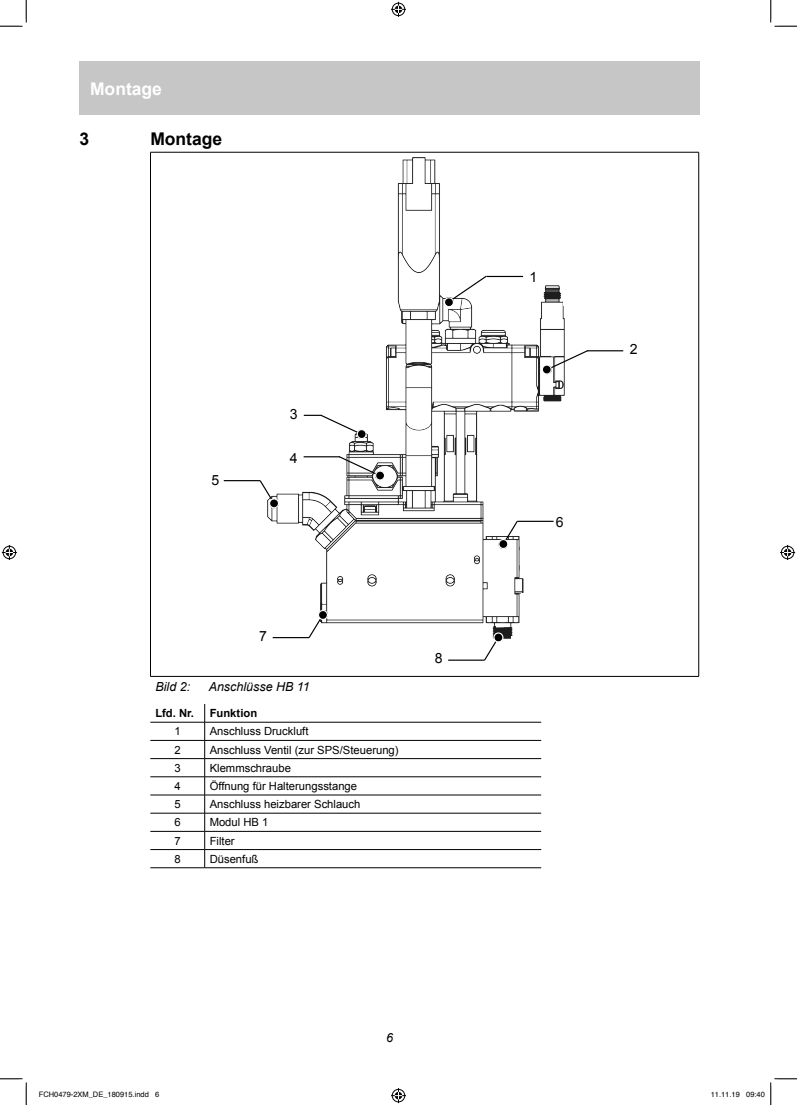
<style>
.page{position:relative;width:797px;height:1105px;background:#fff}
.page>*{position:absolute;margin:0;border:0;box-sizing:border-box;transform-origin:0 0}
.t1{font:700 17.5px "Arial";color:#000}
.t2{font:700 17.5px "Arial";color:#fff}
.t3{font:14.12px "Arial";color:#000}
.t4{font:italic 12.5px "Arial";color:#000}
.t5{font:11.25px "Arial";color:#000}
.t6{font:700 11.25px "Arial";color:#000}
.t7{font:7.5px "Helvetica";color:#000}
</style>
<div class="page">
<div style="left:79px;top:62px;width:620px;height:53px;background:#c6c6c6"></div>
<hr style="left:150px;top:152px;width:549px;height:1px;background:#000">
<hr style="left:150px;top:152px;width:1px;height:524px;background:#000">
<hr style="left:698px;top:152px;width:1px;height:524px;background:#000">
<hr style="left:150px;top:676px;width:549px;height:1px;background:#000">
<img style="left:267px;top:157px;width:298px;height:481px">
<svg style="left:483px;top:632px;width:21px;height:29px"></svg>
<hr style="left:448px;top:659px;width:36px;height:2px;background:#000">
<div style="left:493px;top:632px;width:10px;height:10px;border:1px solid #fff;border-radius:50%"></div>
<svg style="left:521px;top:593px;width:3px;height:6px"></svg>
<div style="left:563px;top:299px;width:7px;height:7px;background:#fff"></div>
<svg style="left:380px;top:339px;width:6px;height:6px"></svg>
<svg style="left:258px;top:479px;width:21px;height:30px"></svg>
<hr style="left:224px;top:480px;width:36px;height:1px;background:#000">
<div style="left:269px;top:498px;width:10px;height:10px;border:1px solid #fff;border-radius:50%"></div>
<svg style="left:338px;top:455px;width:47px;height:26px"></svg>
<hr style="left:303px;top:456px;width:37px;height:1px;background:#000">
<div style="left:375px;top:470px;width:10px;height:11px;border:1px solid #fff;border-radius:50%"></div>
<svg style="left:444px;top:274px;width:44px;height:33px"></svg>
<hr style="left:486px;top:276px;width:37px;height:1px;background:#000">
<div style="left:444px;top:297px;width:10px;height:10px;border:1px solid #fff;border-radius:50%"></div>
<svg style="left:304px;top:414px;width:62px;height:25px"></svg>
<div style="left:356px;top:429px;width:11px;height:10px;border:1px solid #fff;border-radius:50%"></div>
<svg style="left:307px;top:609px;width:21px;height:30px"></svg>
<hr style="left:273px;top:637px;width:36px;height:1px;background:#000">
<div style="left:318px;top:610px;width:10px;height:10px;border:1px solid #fff;border-radius:50%"></div>
<svg style="left:498px;top:520px;width:21px;height:30px"></svg>
<hr style="left:517px;top:521px;width:36px;height:1px;background:#000">
<div style="left:498px;top:539px;width:10px;height:10px;border:1px solid #fff;border-radius:50%"></div>
<svg style="left:542px;top:349px;width:47px;height:26px"></svg>
<hr style="left:587px;top:350px;width:36px;height:1px;background:#000">
<div style="left:541px;top:364px;width:11px;height:11px;border:1px solid #fff;border-radius:50%"></div>
<hr style="left:205px;top:740px;width:336px;height:1px;background:#000">
<hr style="left:205px;top:758px;width:336px;height:1px;background:#000">
<hr style="left:205px;top:776px;width:336px;height:1px;background:#000">
<hr style="left:150px;top:795px;width:55px;height:1px;background:#000">
<hr style="left:205px;top:795px;width:336px;height:1px;background:#000">
<hr style="left:150px;top:813px;width:55px;height:1px;background:#000">
<hr style="left:205px;top:813px;width:336px;height:1px;background:#000">
<hr style="left:150px;top:831px;width:55px;height:1px;background:#000">
<hr style="left:205px;top:831px;width:336px;height:1px;background:#000">
<hr style="left:150px;top:722px;width:55px;height:1px;background:#000">
<hr style="left:205px;top:722px;width:336px;height:1px;background:#000">
<hr style="left:150px;top:740px;width:55px;height:1px;background:#000">
<hr style="left:150px;top:758px;width:55px;height:1px;background:#000">
<svg style="left:204px;top:704px;width:1px;height:163px"></svg>
<hr style="left:150px;top:776px;width:55px;height:1px;background:#000">
<hr style="left:205px;top:849px;width:336px;height:1px;background:#000">
<hr style="left:150px;top:849px;width:55px;height:1px;background:#000">
<hr style="left:150px;top:867px;width:55px;height:1px;background:#000">
<hr style="left:205px;top:867px;width:336px;height:1px;background:#000">
<svg style="left:0;top:0;width:27px;height:27px"></svg>
<svg style="left:0;top:1078px;width:27px;height:27px"></svg>
<svg style="left:770px;top:0;width:27px;height:27px"></svg>
<svg style="left:391px;top:2px;width:15px;height:15px"></svg>
<svg style="left:391px;top:1088px;width:15px;height:15px"></svg>
<svg style="left:2px;top:545px;width:15px;height:15px"></svg>
<svg style="left:780px;top:545px;width:15px;height:15px"></svg>
<svg style="left:770px;top:1078px;width:27px;height:27px"></svg>
<h1 class="t2" style="left:90px;top:77px;width:73px">Montage</h1>
<h1 class="t1" style="left:79px;top:127px;width:11px">3</h1>
<h1 class="t1" style="left:150px;top:127px;width:73px">Montage</h1>
<p class="t3" style="left:212px;top:470px;width:9px">5</p>
<p class="t3" style="left:290px;top:405px;width:9px">3</p>
<p class="t3" style="left:290px;top:448px;width:9px">4</p>
<p class="t3" style="left:259px;top:626px;width:9px">7</p>
<p class="t4" style="left:155px;top:678px;width:36px">Bild 2:</p>
<p class="t4" style="left:209px;top:678px;width:103px">Anschlüsse HB 11</p>
<p class="t6" style="left:155px;top:706px;width:40px">Lfd. Nr.</p>
<p class="t6" style="left:210px;top:706px;width:49px">Funktion</p>
<p class="t5" style="left:174px;top:724px;width:8px">1</p>
<p class="t5" style="left:210px;top:724px;width:100px">Anschluss Druckluft</p>
<p class="t5" style="left:174px;top:742px;width:8px">2</p>
<p class="t5" style="left:210px;top:742px;width:190px">Anschluss Ventil (zur SPS/Steuerung)</p>
<p class="t5" style="left:174px;top:760px;width:8px">3</p>
<p class="t5" style="left:210px;top:760px;width:83px">Klemmschraube</p>
<p class="t5" style="left:174px;top:779px;width:8px">4</p>
<p class="t5" style="left:210px;top:779px;width:149px">Öffnung für Halterungsstange</p>
<p class="t5" style="left:174px;top:797px;width:8px">5</p>
<p class="t5" style="left:210px;top:797px;width:152px">Anschluss heizbarer Schlauch</p>
<p class="t5" style="left:174px;top:815px;width:8px">6</p>
<p class="t5" style="left:210px;top:815px;width:60px">Modul HB 1</p>
<p class="t5" style="left:174px;top:833px;width:8px">7</p>
<p class="t5" style="left:210px;top:833px;width:26px">Filter</p>
<p class="t5" style="left:174px;top:851px;width:8px">8</p>
<p class="t5" style="left:210px;top:851px;width:50px">Düsenfuß</p>
<p class="t3" style="left:434px;top:649px;width:9px">8</p>
<p class="t4" style="left:386px;top:1029px;width:8px">6</p>
<p class="t3" style="left:529px;top:267px;width:9px">1</p>
<p class="t3" style="left:556px;top:513px;width:9px">6</p>
<p class="t3" style="left:629px;top:339px;width:9px">2</p>
<p class="t7" style="left:39px;top:1089px;width:122px">FCH0479-2XM_DE_180915.indd 6</p>
<p class="t7" style="left:710px;top:1089px;width:56px">11.11.19 09:40</p>
</div>
